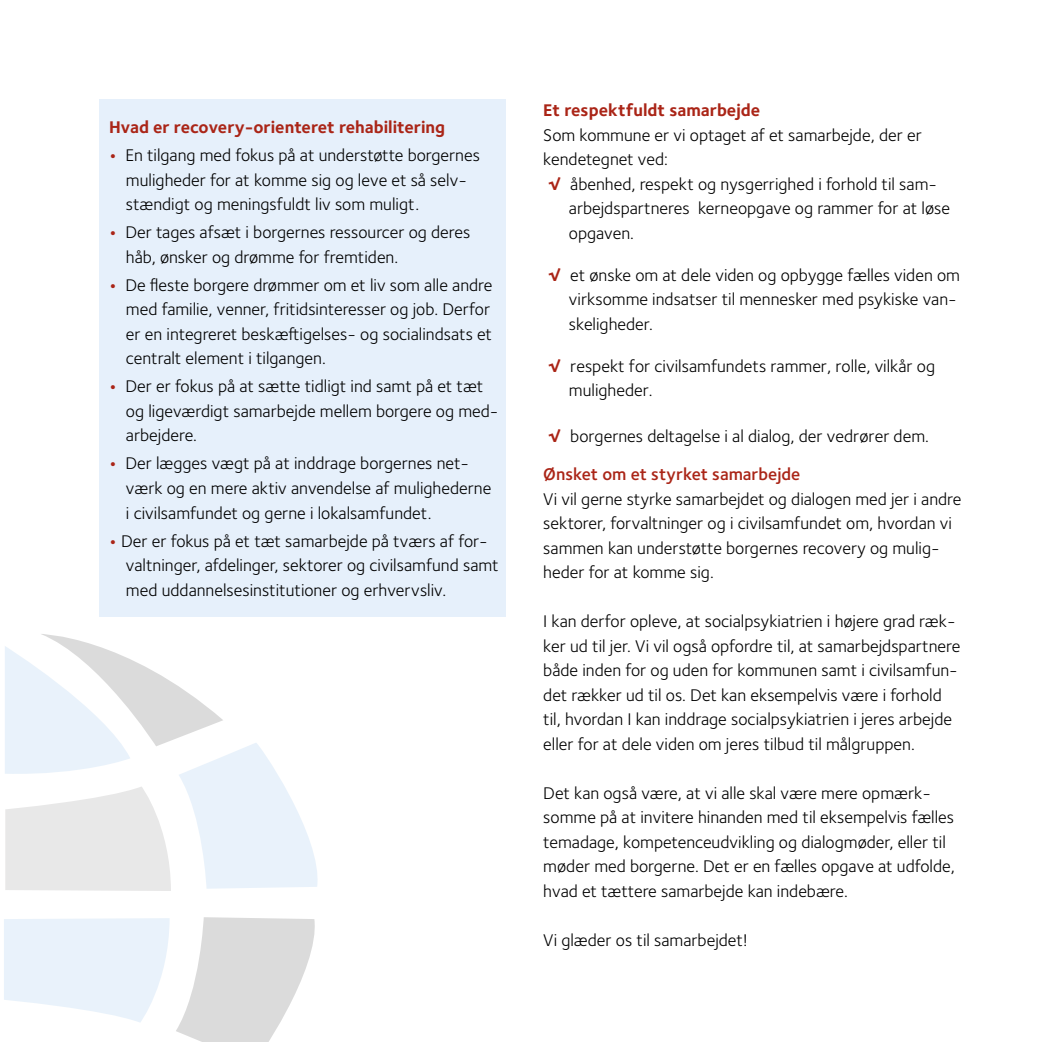
<style>
.page{position:relative;width:1042px;height:1042px;background:#fff}
.page>*{position:absolute;margin:0;border:0;box-sizing:border-box;transform-origin:0 0}
.Body_P{font:17.5px/24.5px "Foundry Sterling";color:#000}
.Sub_Head{font:700 17.5px "Foundry Sterling";color:#aa2517}
.Sub_Head-2{font:600 17.5px "Foundry Sterling";color:#aa2517}
.s1{font-weight:700;color:#aa2517}
</style>
<div class="page">
<svg style="left:4px;top:918px;width:166px;height:104px"></svg>
<svg style="left:176px;top:917px;width:139px;height:125px"></svg>
<svg style="left:5px;top:634px;width:312px;height:257px"></svg>
<div style="left:99px;top:99px;width:407px;height:517px;background:#e6f0fb"></div>
<p class="Sub_Head" style="left:109px;top:117px;width:337px">Hvad er recovery-orienteret rehabilitering</p>
<p class="Body_P" style="left:126px;top:143px;width:355px;text-indent:-17px"><span class="s1">•</span> En tilgang med fokus på at understøtte borgernes muligheder for at komme sig og leve et så selv&shy;stændigt og meningsfuldt liv som muligt.</p>
<p class="Body_P" style="left:126px;top:220px;width:346px;text-indent:-17px"><span class="s1">•</span> Der tages afsæt i borgernes ressourcer og deres håb, ønsker og drømme for fremtiden.</p>
<p class="Body_P" style="left:126px;top:273px;width:368px;text-indent:-17px"><span class="s1">•</span> De fleste borgere drømmer om et liv som alle andre med familie, venner, fritidsinteresser og job. Derfor er en integreret beskæftigelses- og socialindsats et centralt element i tilgangen.</p>
<p class="Body_P" style="left:126px;top:374px;width:374px;text-indent:-17px"><span class="s1">•</span> Der er fokus på at sætte tidligt ind samt på et tæt og ligeværdigt samarbejde mellem borgere og med&shy;arbejdere.</p>
<p class="Body_P" style="left:126px;top:451px;width:367px;text-indent:-17px"><span class="s1">•</span> Der lægges vægt på at inddrage borgernes net&shy;værk og en mere aktiv anvendelse af mulighederne i civilsamfundet og gerne i lokalsamfundet.</p>
<p class="Body_P" style="left:126px;top:528px;width:374px;text-indent:-17px"><span class="s1">•</span> Der er fokus på et tæt samarbejde på tværs af for&shy;valtninger, afdelinger, sektorer og civilsamfund samt med uddannelsesinstitutioner og erhvervsliv.</p>
<h3 class="Sub_Head" style="left:543px;top:100px;width:218px">Et respektfuldt samarbejde</h3>
<p class="Body_P" style="left:543px;top:123px;width:380px">Som kommune er vi optaget af et samarbejde, der er kendetegnet ved:</p>
<p class="Body_P" style="left:569px;top:172px;width:383px;text-indent:-21px"><span class="s1">√</span> åbenhed, respekt og nysgerrighed i forhold til sam&shy;arbejdspartneres kerneopgave og rammer for at løse opgaven.</p>
<p class="Body_P" style="left:569px;top:263px;width:393px;text-indent:-21px"><span class="s1">√</span> et ønske om at dele viden og opbygge fælles viden om virksomme indsatser til mennesker med psykiske van&shy;skeligheder.</p>
<p class="Body_P" style="left:569px;top:354px;width:368px;text-indent:-21px"><span class="s1">√</span> respekt for civilsamfundets rammer, rolle, vilkår og muligheder.</p>
<p class="Body_P" style="left:547px;top:424px;width:383px"><span class="s1">√</span> borgernes deltagelse i al dialog, der vedrører dem.</p>
<h3 class="Sub_Head-2" style="left:543px;top:464px;width:259px">Ønsket om et styrket samarbejde</h3>
<p class="Body_P" style="left:543px;top:487px;width:420px">Vi vil gerne styrke samarbejdet og dialogen med jer i andre sektorer, forvaltninger og i civilsamfundet om, hvordan vi sammen kan understøtte borgernes recovery og mulig&shy;heder for at komme sig.</p>
<p class="Body_P" style="left:543px;top:609px;width:418px">I kan derfor opleve, at socialpsykiatrien i højere grad ræk&shy;ker ud til jer. Vi vil også opfordre til, at samarbejdspartnere både inden for og uden for kommunen samt i civilsamfun&shy;det rækker ud til os. Det kan eksempelvis være i forhold til, hvordan I kan inddrage socialpsykiatrien i jeres arbejde eller for at dele viden om jeres tilbud til målgruppen.</p>
<p class="Body_P" style="left:543px;top:781px;width:413px">Det kan også være, at vi alle skal være mere opmærk&shy;somme på at invitere hinanden med til eksempelvis fælles temadage, kompetenceudvikling og dialogmøder, eller til møder med borgerne. Det er en fælles opgave at udfolde, hvad et tættere samarbejde kan indebære.</p>
<p class="Body_P" style="left:543px;top:928px;width:206px">Vi glæder os til samarbejdet!</p>
</div>
